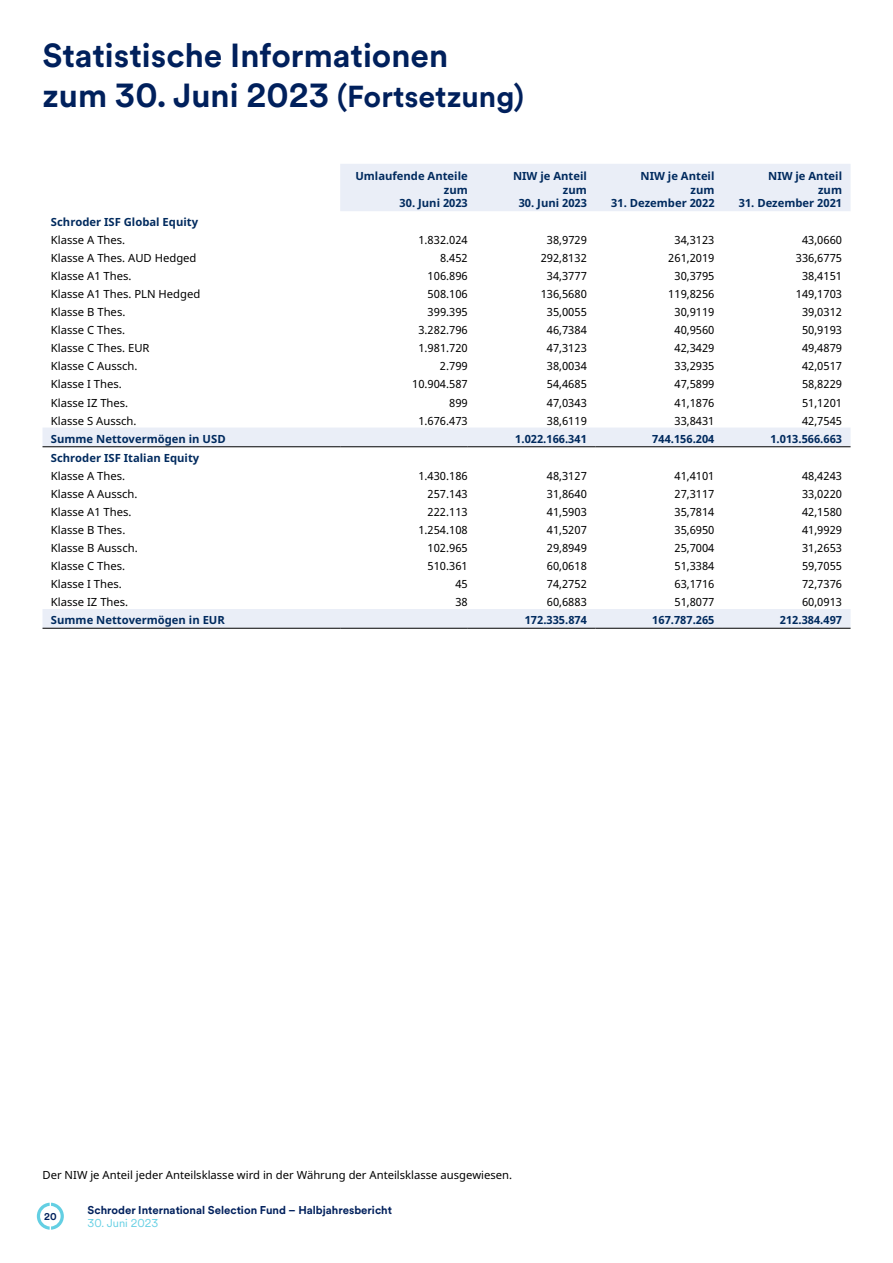
<style>
.page{position:relative;width:893px;height:1263px;background:#fff}
.page>*{position:absolute;margin:0;border:0;box-sizing:border-box;transform-origin:0 0}
.t1{font:700 33px/39.6px "Schroders Circular";color:#00205c}
.t2{font:11.25px "Noto Sans";color:#000}
.t3{font:700 11.25px/13.5px "Noto Sans";color:#002a5e;text-align:right}
.t4{font:700 11.25px "Schroders Circular";color:#00205c}
.t5{font:11.25px "Schroders Circular";color:#63cfe3}
.t6{font:700 9.75px "Schroders Circular";color:#00205c}
.s1{font-size:30px}
</style>
<div class="page">
<svg style="left:37px;top:1203px;width:27px;height:26px"></svg>
<svg style="left:43px;top:164px;width:807px;height:464px"></svg>
<hr style="left:43px;top:446px;width:297px;height:1px;background:#000">
<hr style="left:340px;top:446px;width:128px;height:1px;background:#000">
<hr style="left:468px;top:446px;width:127px;height:1px;background:#000">
<hr style="left:595px;top:446px;width:128px;height:1px;background:#000">
<hr style="left:723px;top:446px;width:127px;height:1px;background:#000">
<hr style="left:43px;top:628px;width:297px;height:1px;background:#000">
<hr style="left:340px;top:628px;width:128px;height:1px;background:#000">
<hr style="left:468px;top:628px;width:127px;height:1px;background:#000">
<hr style="left:595px;top:628px;width:128px;height:1px;background:#000">
<hr style="left:723px;top:628px;width:127px;height:1px;background:#000">
<h1 class="t1" style="left:43px;top:35px;width:483px">Statistische Informationen<br>zum 30. Juni 2023 <span class="s1">(Fortsetzung)</span></h1>
<p class="t3" style="left:355px;top:169px;width:114px">Umlaufende Anteile zum</p>
<p class="t3" style="left:400px;top:196px;width:70px">30. Juni 2023</p>
<p class="t3" style="left:513px;top:169px;width:75px">NIW je Anteil zum</p>
<p class="t3" style="left:519px;top:196px;width:70px">30. Juni 2023</p>
<p class="t3" style="left:641px;top:169px;width:75px">NIW je Anteil zum</p>
<p class="t3" style="left:611px;top:196px;width:105px">31. Dezember 2022</p>
<p class="t3" style="left:768px;top:169px;width:75px">NIW je Anteil zum</p>
<p class="t3" style="left:739px;top:196px;width:105px">31. Dezember 2021</p>
<p class="t3" style="left:51px;top:216px;width:149px">Schroder ISF Global Equity</p>
<p class="t2" style="left:51px;top:232px;width:76px">Klasse A Thes.</p>
<p class="t2" style="left:418px;top:232px;width:51px">1.832.024</p>
<p class="t2" style="left:547px;top:232px;width:42px">38,9729</p>
<p class="t2" style="left:674px;top:232px;width:42px">34,3123</p>
<p class="t2" style="left:802px;top:232px;width:42px">43,0660</p>
<p class="t2" style="left:51px;top:250px;width:147px">Klasse A Thes. AUD Hedged</p>
<p class="t2" style="left:440px;top:250px;width:29px">8.452</p>
<p class="t2" style="left:541px;top:250px;width:48px">292,8132</p>
<p class="t2" style="left:668px;top:250px;width:48px">261,2019</p>
<p class="t2" style="left:796px;top:250px;width:48px">336,6775</p>
<p class="t2" style="left:51px;top:269px;width:82px">Klasse A1 Thes.</p>
<p class="t2" style="left:428px;top:269px;width:42px">106.896</p>
<p class="t2" style="left:547px;top:269px;width:42px">34,3777</p>
<p class="t2" style="left:674px;top:269px;width:42px">30,3795</p>
<p class="t2" style="left:802px;top:269px;width:42px">38,4151</p>
<p class="t2" style="left:51px;top:287px;width:151px">Klasse A1 Thes. PLN Hedged</p>
<p class="t2" style="left:428px;top:287px;width:42px">508.106</p>
<p class="t2" style="left:541px;top:287px;width:48px">136,5680</p>
<p class="t2" style="left:668px;top:287px;width:48px">119,8256</p>
<p class="t2" style="left:796px;top:287px;width:48px">149,1703</p>
<p class="t2" style="left:51px;top:305px;width:76px">Klasse B Thes.</p>
<p class="t2" style="left:428px;top:305px;width:42px">399.395</p>
<p class="t2" style="left:547px;top:305px;width:42px">35,0055</p>
<p class="t2" style="left:674px;top:305px;width:42px">30,9119</p>
<p class="t2" style="left:802px;top:305px;width:42px">39,0312</p>
<p class="t2" style="left:51px;top:323px;width:76px">Klasse C Thes.</p>
<p class="t2" style="left:418px;top:323px;width:51px">3.282.796</p>
<p class="t2" style="left:547px;top:323px;width:42px">46,7384</p>
<p class="t2" style="left:674px;top:323px;width:42px">40,9560</p>
<p class="t2" style="left:802px;top:323px;width:42px">50,9193</p>
<p class="t2" style="left:51px;top:341px;width:100px">Klasse C Thes. EUR</p>
<p class="t2" style="left:418px;top:341px;width:51px">1.981.720</p>
<p class="t2" style="left:547px;top:341px;width:42px">47,3123</p>
<p class="t2" style="left:674px;top:341px;width:42px">42,3429</p>
<p class="t2" style="left:802px;top:341px;width:42px">49,4879</p>
<p class="t2" style="left:51px;top:359px;width:88px">Klasse C Aussch.</p>
<p class="t2" style="left:440px;top:359px;width:29px">2.799</p>
<p class="t2" style="left:547px;top:359px;width:42px">38,0034</p>
<p class="t2" style="left:674px;top:359px;width:42px">33,2935</p>
<p class="t2" style="left:802px;top:359px;width:42px">42,0517</p>
<p class="t2" style="left:51px;top:377px;width:72px">Klasse I Thes.</p>
<p class="t2" style="left:412px;top:377px;width:57px">10.904.587</p>
<p class="t2" style="left:547px;top:377px;width:42px">54,4685</p>
<p class="t2" style="left:674px;top:377px;width:42px">47,5899</p>
<p class="t2" style="left:802px;top:377px;width:42px">58,8229</p>
<p class="t2" style="left:51px;top:395px;width:79px">Klasse IZ Thes.</p>
<p class="t2" style="left:449px;top:395px;width:20px">899</p>
<p class="t2" style="left:547px;top:395px;width:42px">47,0343</p>
<p class="t2" style="left:674px;top:395px;width:42px">41,1876</p>
<p class="t2" style="left:802px;top:395px;width:42px">51,1201</p>
<p class="t2" style="left:51px;top:413px;width:87px">Klasse S Aussch.</p>
<p class="t2" style="left:418px;top:413px;width:51px">1.676.473</p>
<p class="t2" style="left:547px;top:413px;width:42px">38,6119</p>
<p class="t2" style="left:674px;top:413px;width:42px">33,8431</p>
<p class="t2" style="left:802px;top:413px;width:42px">42,7545</p>
<p class="t3" style="left:51px;top:432px;width:176px">Summe Nettovermögen in USD</p>
<p class="t3" style="left:515px;top:432px;width:73px">1.022.166.341</p>
<p class="t3" style="left:652px;top:432px;width:64px">744.156.204</p>
<p class="t3" style="left:770px;top:432px;width:73px">1.013.566.663</p>
<p class="t3" style="left:51px;top:451px;width:150px">Schroder ISF Italian Equity</p>
<p class="t2" style="left:51px;top:468px;width:76px">Klasse A Thes.</p>
<p class="t2" style="left:418px;top:468px;width:51px">1.430.186</p>
<p class="t2" style="left:547px;top:468px;width:42px">48,3127</p>
<p class="t2" style="left:674px;top:468px;width:42px">41,4101</p>
<p class="t2" style="left:802px;top:468px;width:42px">48,4243</p>
<p class="t2" style="left:51px;top:486px;width:88px">Klasse A Aussch.</p>
<p class="t2" style="left:428px;top:486px;width:42px">257.143</p>
<p class="t2" style="left:547px;top:486px;width:42px">31,8640</p>
<p class="t2" style="left:674px;top:486px;width:42px">27,3117</p>
<p class="t2" style="left:802px;top:486px;width:42px">33,0220</p>
<p class="t2" style="left:51px;top:504px;width:82px">Klasse A1 Thes.</p>
<p class="t2" style="left:428px;top:504px;width:42px">222.113</p>
<p class="t2" style="left:547px;top:504px;width:42px">41,5903</p>
<p class="t2" style="left:674px;top:504px;width:42px">35,7814</p>
<p class="t2" style="left:802px;top:504px;width:42px">42,1580</p>
<p class="t2" style="left:51px;top:522px;width:76px">Klasse B Thes.</p>
<p class="t2" style="left:418px;top:522px;width:51px">1.254.108</p>
<p class="t2" style="left:547px;top:522px;width:42px">41,5207</p>
<p class="t2" style="left:674px;top:522px;width:42px">35,6950</p>
<p class="t2" style="left:802px;top:522px;width:42px">41,9929</p>
<p class="t2" style="left:51px;top:540px;width:88px">Klasse B Aussch.</p>
<p class="t2" style="left:428px;top:540px;width:42px">102.965</p>
<p class="t2" style="left:547px;top:540px;width:42px">29,8949</p>
<p class="t2" style="left:674px;top:540px;width:42px">25,7004</p>
<p class="t2" style="left:802px;top:540px;width:42px">31,2653</p>
<p class="t2" style="left:51px;top:558px;width:76px">Klasse C Thes.</p>
<p class="t2" style="left:428px;top:558px;width:42px">510.361</p>
<p class="t2" style="left:547px;top:558px;width:42px">60,0618</p>
<p class="t2" style="left:674px;top:558px;width:42px">51,3384</p>
<p class="t2" style="left:802px;top:558px;width:42px">59,7055</p>
<p class="t2" style="left:51px;top:576px;width:72px">Klasse I Thes.</p>
<p class="t2" style="left:455px;top:576px;width:14px">45</p>
<p class="t2" style="left:547px;top:576px;width:42px">74,2752</p>
<p class="t2" style="left:674px;top:576px;width:42px">63,1716</p>
<p class="t2" style="left:802px;top:576px;width:42px">72,7376</p>
<p class="t2" style="left:51px;top:594px;width:79px">Klasse IZ Thes.</p>
<p class="t2" style="left:455px;top:594px;width:14px">38</p>
<p class="t2" style="left:547px;top:594px;width:42px">60,6883</p>
<p class="t2" style="left:674px;top:594px;width:42px">51,8077</p>
<p class="t2" style="left:802px;top:594px;width:42px">60,0913</p>
<p class="t3" style="left:51px;top:613px;width:175px">Summe Nettovermögen in EUR</p>
<p class="t3" style="left:525px;top:613px;width:64px">172.335.874</p>
<p class="t3" style="left:652px;top:613px;width:64px">167.787.265</p>
<p class="t3" style="left:780px;top:613px;width:64px">212.384.497</p>
<p class="t2" style="left:43px;top:1167px;width:471px">Der NIW je Anteil jeder Anteilsklasse wird in der Währung der Anteilsklasse ausgewiesen.</p>
<p class="t6" style="left:44px;top:1209px;width:14px">20</p>
<p class="t4" style="left:88px;top:1202px;width:306px">Schroder International Selection Fund – Halbjahresbericht</p>
<p class="t5" style="left:88px;top:1215px;width:72px">30. Juni 2023</p>
</div>
